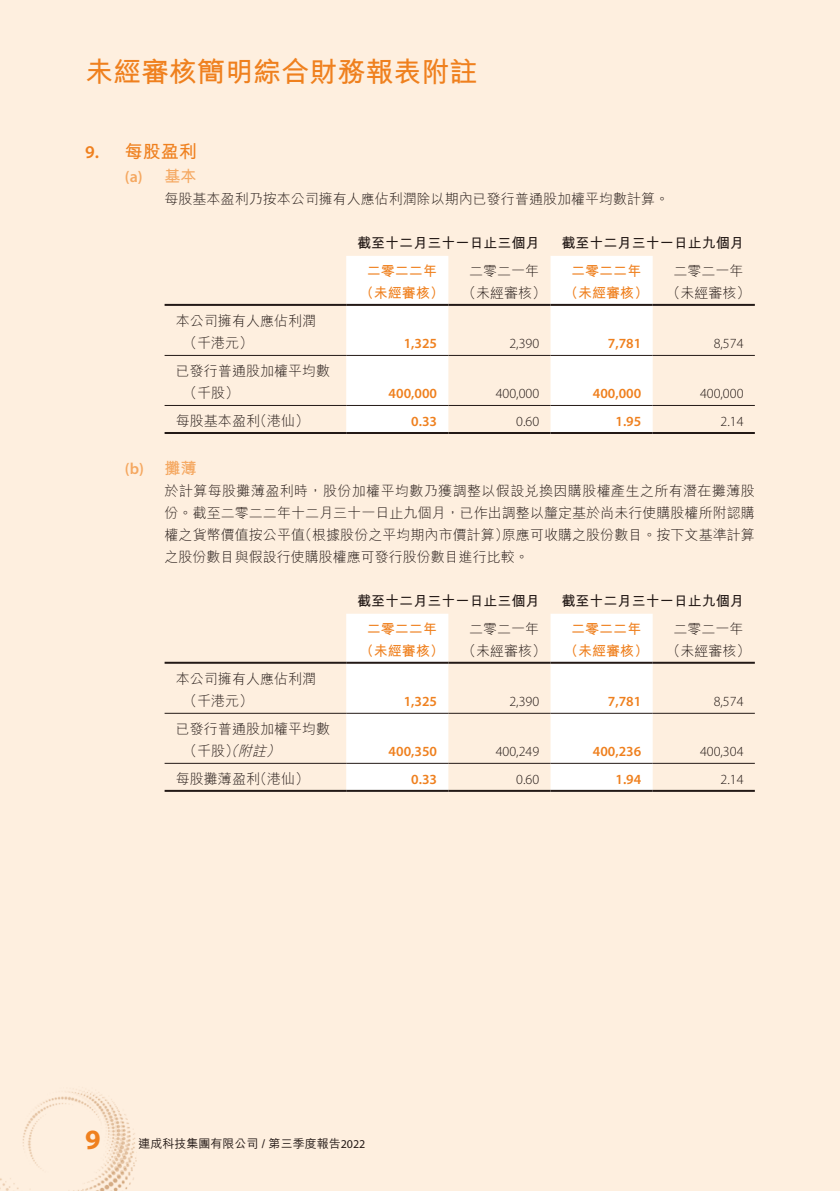
<style>
.page{position:relative;width:840px;height:1191px;background:#fff}
.page>*{position:absolute;margin:0;border:0;box-sizing:border-box;transform-origin:0 0}
.t1{font:28px "M Hei HK Bold E Ten B5 H";color:#ef801e}
.t2{font:700 28px "Myriad Pro";color:#ef801e}
.t3{font:18px "M Hei HK Bold E Ten B5 H";color:#ef801e}
.t4{font:600 16px "Myriad Pro";color:#f5a861}
.t5{font:14px/22px "M Hei HK Light E Ten B5 H";color:#231916}
.t6{font:600 14px "Myriad Pro";color:#ef801e}
.t7{font:300 14px "Myriad Pro";color:#231916}
.t8{font:14px "M Hei HK Bold E Ten B5 H";color:#231916}
.t9{font:14px "M Hei HK Bold E Ten B5 H";color:#ef801e}
.t10{font:12px "M Hei HK Medium E Ten B5 H";color:#231916}
.s1{font-family:"Myriad Pro";font-weight:600}
.s2{font-family:"M Hei HK Bold E Ten B5 H";font-weight:400}
.s3{font-style:italic}
.s4{font-family:"Myriad Pro"}
</style>
<div class="page">
<div style="left:0;top:0;width:838px;height:1191px;background:#feefdf"></div>
<img style="left:0;top:1089px;width:136px;height:102px">
<svg style="left:346px;top:256px;width:306px;height:176px;fill:#fff"></svg>
<hr style="left:164px;top:304px;width:182px;height:2px;background:#231916">
<hr style="left:346px;top:304px;width:102px;height:2px;background:#231916">
<hr style="left:448px;top:304px;width:102px;height:2px;background:#231916">
<hr style="left:550px;top:304px;width:102px;height:2px;background:#231916">
<hr style="left:652px;top:304px;width:102px;height:2px;background:#231916">
<hr style="left:164px;top:355px;width:182px;height:1px;background:#231916">
<hr style="left:346px;top:355px;width:102px;height:1px;background:#231916">
<hr style="left:448px;top:355px;width:102px;height:1px;background:#231916">
<hr style="left:550px;top:355px;width:102px;height:1px;background:#231916">
<hr style="left:652px;top:355px;width:102px;height:1px;background:#231916">
<hr style="left:164px;top:405px;width:182px;height:1px;background:#231916">
<hr style="left:346px;top:405px;width:102px;height:1px;background:#231916">
<hr style="left:448px;top:405px;width:102px;height:1px;background:#231916">
<hr style="left:550px;top:405px;width:102px;height:1px;background:#231916">
<hr style="left:652px;top:405px;width:102px;height:1px;background:#231916">
<hr style="left:164px;top:432px;width:182px;height:2px;background:#231916">
<hr style="left:346px;top:432px;width:102px;height:2px;background:#231916">
<hr style="left:448px;top:432px;width:102px;height:2px;background:#231916">
<hr style="left:550px;top:432px;width:102px;height:2px;background:#231916">
<hr style="left:652px;top:432px;width:102px;height:2px;background:#231916">
<svg style="left:346px;top:614px;width:306px;height:176px;fill:#fff"></svg>
<hr style="left:164px;top:662px;width:182px;height:2px;background:#231916">
<hr style="left:346px;top:662px;width:102px;height:2px;background:#231916">
<hr style="left:448px;top:662px;width:102px;height:2px;background:#231916">
<hr style="left:550px;top:662px;width:102px;height:2px;background:#231916">
<hr style="left:652px;top:662px;width:102px;height:2px;background:#231916">
<hr style="left:164px;top:713px;width:182px;height:1px;background:#231916">
<hr style="left:346px;top:713px;width:102px;height:1px;background:#231916">
<hr style="left:448px;top:713px;width:102px;height:1px;background:#231916">
<hr style="left:550px;top:713px;width:102px;height:1px;background:#231916">
<hr style="left:652px;top:713px;width:102px;height:1px;background:#231916">
<hr style="left:164px;top:763px;width:182px;height:1px;background:#231916">
<hr style="left:346px;top:763px;width:102px;height:1px;background:#231916">
<hr style="left:448px;top:763px;width:102px;height:1px;background:#231916">
<hr style="left:550px;top:763px;width:102px;height:1px;background:#231916">
<hr style="left:652px;top:763px;width:102px;height:1px;background:#231916">
<hr style="left:164px;top:790px;width:182px;height:2px;background:#231916">
<hr style="left:346px;top:790px;width:102px;height:2px;background:#231916">
<hr style="left:448px;top:790px;width:102px;height:2px;background:#231916">
<hr style="left:550px;top:790px;width:102px;height:2px;background:#231916">
<hr style="left:652px;top:790px;width:102px;height:2px;background:#231916">
<h1 class="t1" style="left:85px;top:61px;width:393px">未經審核簡明綜合財務報表附註</h1>
<p class="t3" style="left:85px;top:144px;width:113px"><span class="s1">9.</span> 每股盈利</p>
<p class="t4" style="left:125px;top:167px;width:73px">(a) <span class="s2">基本</span></p>
<p class="t5" style="left:164px;top:190px;width:506px">每股基本盈利乃按本公司擁有人應佔利潤除以期內已發行普通股加權平均數計算。</p>
<p class="t8" style="left:357px;top:238px;width:184px">截至十二月三十一日止三個月</p>
<p class="t8" style="left:561px;top:238px;width:183px">截至十二月三十一日止九個月</p>
<p class="t9" style="left:367px;top:265px;width:71px">二零二二年</p>
<p class="t5" style="left:469px;top:262px;width:72px">二零二一年</p>
<p class="t9" style="left:571px;top:265px;width:71px">二零二二年</p>
<p class="t5" style="left:673px;top:262px;width:71px">二零二一年</p>
<p class="t9" style="left:360px;top:287px;width:85px">（未經審核）</p>
<p class="t5" style="left:462px;top:284px;width:86px">（未經審核）</p>
<p class="t9" style="left:564px;top:287px;width:85px">（未經審核）</p>
<p class="t5" style="left:666px;top:284px;width:85px">（未經審核）</p>
<p class="t5" style="left:183px;top:312px;width:134px;text-indent:-7px">本公司擁有人應佔利潤（千港元）</p>
<p class="t6" style="left:403px;top:335px;width:35px">1,325</p>
<p class="t7" style="left:509px;top:338px;width:31px">2,390</p>
<p class="t6" style="left:607px;top:335px;width:35px">7,781</p>
<p class="t7" style="left:713px;top:338px;width:31px">8,574</p>
<p class="t5" style="left:183px;top:362px;width:148px;text-indent:-7px">已發行普通股加權平均數（千股）</p>
<p class="t6" style="left:388px;top:385px;width:50px">400,000</p>
<p class="t7" style="left:495px;top:388px;width:45px">400,000</p>
<p class="t6" style="left:592px;top:385px;width:50px">400,000</p>
<p class="t7" style="left:699px;top:388px;width:45px">400,000</p>
<p class="t5" style="left:176px;top:412px;width:134px">每股基本盈利（港仙）</p>
<p class="t6" style="left:411px;top:413px;width:27px">0.33</p>
<p class="t7" style="left:516px;top:416px;width:24px">0.60</p>
<p class="t6" style="left:615px;top:413px;width:27px">1.95</p>
<p class="t7" style="left:720px;top:416px;width:24px">2.14</p>
<p class="t4" style="left:125px;top:459px;width:73px">(b) <span class="s2">攤薄</span></p>
<p class="t5" style="left:164px;top:482px;width:591px;text-align:justify">於計算每股攤薄盈利時，股份加權平均數乃獲調整以假設兌換因購股權產生之所有潛在攤薄股份。截至二零二二年十二月三十一日止九個月，已作出調整以釐定基於尚未行使購股權所附認購權之貨幣價值按公平值（根據股份之平均期內市價計算）原應可收購之股份數目。按下文基準計算之股份數目與假設行使購股權應可發行股份數目進行比較。</p>
<p class="t8" style="left:357px;top:596px;width:184px">截至十二月三十一日止三個月</p>
<p class="t8" style="left:561px;top:596px;width:183px">截至十二月三十一日止九個月</p>
<p class="t9" style="left:367px;top:623px;width:71px">二零二二年</p>
<p class="t5" style="left:469px;top:619px;width:72px">二零二一年</p>
<p class="t9" style="left:571px;top:623px;width:71px">二零二二年</p>
<p class="t5" style="left:673px;top:619px;width:71px">二零二一年</p>
<p class="t9" style="left:360px;top:645px;width:85px">（未經審核）</p>
<p class="t5" style="left:462px;top:641px;width:86px">（未經審核）</p>
<p class="t9" style="left:564px;top:645px;width:85px">（未經審核）</p>
<p class="t5" style="left:666px;top:641px;width:85px">（未經審核）</p>
<p class="t5" style="left:183px;top:669px;width:134px;text-indent:-7px">本公司擁有人應佔利潤（千港元）</p>
<p class="t6" style="left:403px;top:693px;width:35px">1,325</p>
<p class="t7" style="left:509px;top:696px;width:31px">2,390</p>
<p class="t6" style="left:607px;top:693px;width:35px">7,781</p>
<p class="t7" style="left:713px;top:696px;width:31px">8,574</p>
<p class="t5" style="left:183px;top:719px;width:148px;text-indent:-7px">已發行普通股加權平均數（千股）<span class="s3">（附註）</span></p>
<p class="t6" style="left:388px;top:743px;width:50px">400,350</p>
<p class="t7" style="left:495px;top:746px;width:45px">400,249</p>
<p class="t6" style="left:592px;top:743px;width:50px">400,236</p>
<p class="t7" style="left:699px;top:746px;width:45px">400,304</p>
<p class="t5" style="left:176px;top:769px;width:134px">每股攤薄盈利（港仙）</p>
<p class="t6" style="left:411px;top:771px;width:27px">0.33</p>
<p class="t7" style="left:516px;top:774px;width:24px">0.60</p>
<p class="t6" style="left:615px;top:771px;width:27px">1.94</p>
<p class="t7" style="left:720px;top:774px;width:24px">2.14</p>
<h1 class="t2" style="left:85px;top:1129px;width:17px">9</h1>
<p class="t10" style="left:138px;top:1139px;width:228px">連成科技集團有限公司 / 第三季度報告<span class="s4">2022</span></p>
</div>
